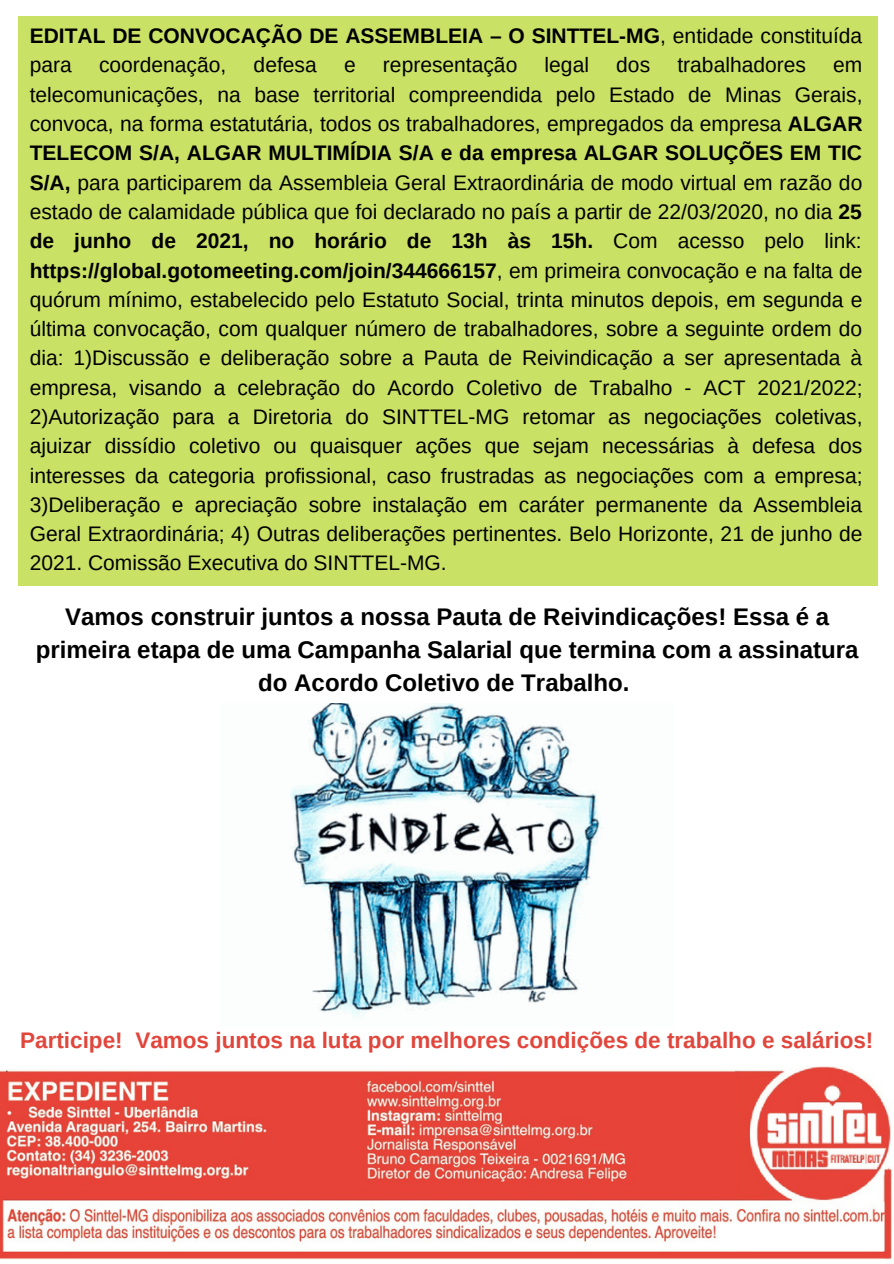
<style>
.page{position:relative;width:894px;height:1264px;background:#fff}
.page>*{position:absolute;margin:0;border:0;box-sizing:border-box;transform-origin:0 0}
.t1{font:700 24px/32.7px "Arimo";color:#000;text-align:center}
.t2{font:700 22.5px "Arimo";color:#e1463c}
.t3{font:21px/29.2px "Arimo";color:#000;text-align:justify}
.t4{font:700 21px/29.2px "Arimo";color:#000}
.s1{font-weight:400}
.s2{font-weight:700}
</style>
<div class="page">
<img style="left:0;top:1066px;width:892px;height:194px">
<div style="left:18px;top:16px;width:859px;height:569px;background:#c9e265"></div>
<img style="left:290px;top:703px;width:317px;height:315px">
<p class="t4" style="left:30px;top:21px;width:833px">EDITAL DE CONVOCAÇÃO DE ASSEMBLEIA – O SINTTEL-MG<span class="s1">, entidade constituída para</span></p>
<p class="t3" style="left:99px;top:51px;width:129px">coordenação,</p>
<p class="t3" style="left:253px;top:51px;width:65px">defesa</p>
<p class="t3" style="left:344px;top:51px;width:13px">e</p>
<p class="t3" style="left:383px;top:51px;width:136px">representação</p>
<p class="t3" style="left:544px;top:51px;width:46px">legal</p>
<p class="t3" style="left:616px;top:51px;width:35px">dos</p>
<p class="t3" style="left:677px;top:51px;width:130px">trabalhadores</p>
<p class="t3" style="left:30px;top:51px;width:834px;text-indent:803px">em telecomunicações, na base territorial compreendida pelo Estado de Minas Gerais, convoca, na forma estatutária, todos os trabalhadores, empregados da empresa <span class="s2">ALGAR TELECOM S/A, ALGAR MULTIMÍDIA S/A e da empresa ALGAR SOLUÇÕES EM TIC S/A,</span> para participarem da Assembleia Geral Extraordinária de modo virtual em razão do estado de calamidade pública que foi declarado no país a partir de 22/03/2020, no dia <span class="s2">25 de junho de 2021, no horário de 13h às 15h.</span> Com acesso pelo link: <span class="s2">https://global.gotomeeting.com/join/344666157</span>, em primeira convocação e na falta de quórum mínimo, estabelecido pelo Estatuto Social, trinta minutos depois, em segunda e última convocação, com qualquer número de trabalhadores, sobre a seguinte ordem do dia: 1)Discussão e deliberação sobre a Pauta de Reivindicação a ser apresentada à empresa, visando a celebração do Acordo Coletivo de Trabalho - ACT 2021/2022; 2)Autorização para a Diretoria do SINTTEL-MG retomar as negociações coletivas, ajuizar dissídio coletivo ou quaisquer ações que sejam necessárias à defesa dos interesses da categoria profissional, caso frustradas as negociações com a empresa; 3)Deliberação e apreciação sobre instalação em caráter permanente da Assembleia Geral Extraordinária; 4) Outras deliberações pertinentes. Belo Horizonte, 21 de junho de 2021. Comissão Executiva do SINTTEL-MG.</p>
<p class="t1" style="left:36px;top:600px;width:824px">Vamos construir juntos a nossa Pauta de Reivindicações! Essa é a primeira etapa de uma Campanha Salarial que termina com a assinatura do Acordo Coletivo de Trabalho.</p>
<p class="t2" style="left:20px;top:1027px;width:854px">Participe! Vamos juntos na luta por melhores condições de trabalho e salários!</p>
</div>
